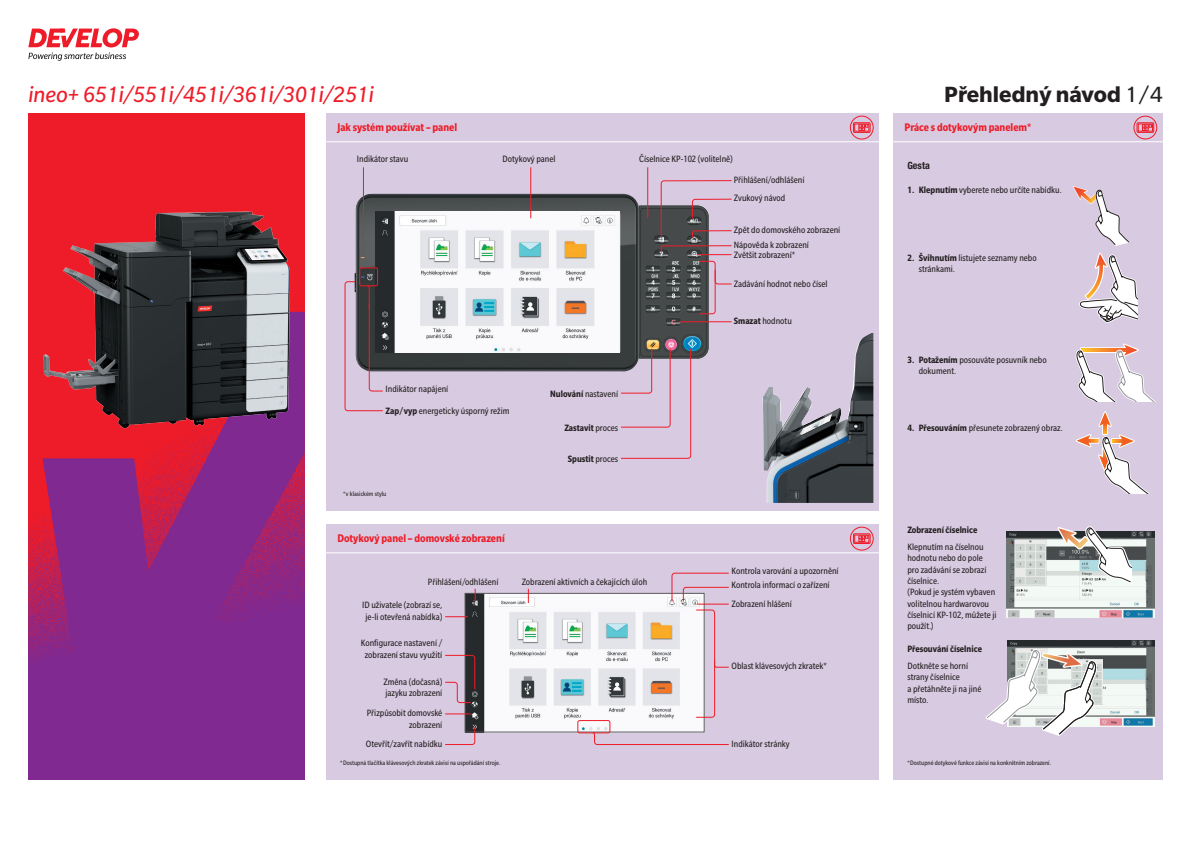
<style>
.page{position:relative;width:1191px;height:842px;background:#fff}
.page>*{position:absolute;margin:0;border:0;box-sizing:border-box;transform-origin:0 0}
.t1{font:italic 24px "Slate Std";color:#ee1c28}
.t2{font:700 24px "Slate Pro";color:#231f20}
.t3{font:700 condensed 12px "Slate Pro";color:#ee1c28}
.t4{font:condensed 10px/11.3px "Slate Pro";color:#231f20}
.t5{font:700 condensed 10px "Slate Pro";color:#231f20}
.t6{font:700 condensed 10px "Helvetica Neue LTW1 G";color:#231f20}
.t7{font:condensed 7px "Slate Pro";color:#231f20}
.s1{font-weight:400}
.s2{font-weight:700}
</style>
<div class="page">
<svg style="left:28px;top:28px;width:111px;height:33px"></svg>
<div style="left:28px;top:113px;width:277px;height:599px;background:#ee1c28"></div>
<div style="left:28px;top:278px;width:277px;height:502px;background:#802990"></div>
<svg style="left:43px;top:453px;width:262px;height:207px"></svg>
<img style="left:28px;top:211px;width:277px;height:242px">
<div style="left:326px;top:142px;width:553px;height:368px;background:#d8cae1"></div>
<div style="left:326px;top:553px;width:553px;height:227px;background:#d8cae1"></div>
<div style="left:893px;top:142px;width:269px;height:638px;background:#d8cae1"></div>
<img style="left:639px;top:201px;width:71px;height:163px">
<img style="left:354px;top:194px;width:285px;height:177px">
<img style="left:467px;top:595px;width:235px;height:135px">
<div style="left:465px;top:593px;width:239px;height:139px;border:1px solid #57585a"></div>
<svg style="left:1073px;top:186px;width:64px;height:137px"></svg>
<svg style="left:1075px;top:411px;width:74px;height:82px"></svg>
<svg style="left:1075px;top:343px;width:80px;height:58px"></svg>
<img style="left:1098px;top:641px;width:56px;height:85px">
<img style="left:1098px;top:660px;width:4px;height:44px">
<svg style="left:986px;top:641px;width:112px;height:95px"></svg>
<img style="left:1006px;top:532px;width:148px;height:86px">
<svg style="left:1055px;top:526px;width:76px;height:63px;background:#c0c1bf"></svg>
<img style="left:376px;top:212px;width:243px;height:141px">
<img style="left:762px;top:333px;width:111px;height:170px">
<svg style="left:475px;top:589px;width:1px;height:12px"></svg>
<hr style="left:530px;top:167px;width:1px;height:51px;background:#ee1c28">
<hr style="left:647px;top:167px;width:1px;height:51px;background:#ee1c28">
<hr style="left:363px;top:167px;width:1px;height:88px;background:#ee1c28">
<svg style="left:695px;top:609px;width:34px;height:109px"></svg>
<svg style="left:445px;top:616px;width:23px;height:1px"></svg>
<svg style="left:445px;top:713px;width:26px;height:1px"></svg>
<svg style="left:445px;top:726px;width:31px;height:19px"></svg>
<div style="left:359px;top:267px;width:19px;height:19px;border:1px solid #ee1c28;border-radius:2px"></div>
<svg style="left:528px;top:589px;width:1px;height:14px"></svg>
<svg style="left:445px;top:654px;width:31px;height:49px"></svg>
<hr style="left:679px;top:321px;width:52px;height:1px;background:#ee1c28">
<hr style="left:697px;top:604px;width:32px;height:1px;background:#ee1c28">
<hr style="left:698px;top:254px;width:33px;height:1px;background:#ee1c28">
<svg style="left:698px;top:260px;width:34px;height:55px"></svg>
<svg style="left:660px;top:245px;width:72px;height:8px"></svg>
<svg style="left:660px;top:180px;width:72px;height:58px"></svg>
<svg style="left:620px;top:348px;width:71px;height:111px"></svg>
<svg style="left:344px;top:281px;width:40px;height:131px"></svg>
<div style="left:326px;top:113px;width:553px;height:29px;background:#d8cae1"></div>
<hr style="left:326px;top:141px;width:553px;height:1px;background:#fff">
<div style="left:850px;top:116px;width:23px;height:23px;border:1px solid #ee1c28;border-radius:50%"></div>
<div style="left:853px;top:123px;width:17px;height:10px;border:1px solid #ee1c28"></div>
<div style="left:854px;top:124px;width:15px;height:7px;border:1px solid #ee1c28"></div>
<svg style="left:858px;top:124px;width:10px;height:7px"></svg>
<div style="left:893px;top:113px;width:269px;height:29px;background:#d8cae1"></div>
<hr style="left:893px;top:141px;width:269px;height:1px;background:#fff">
<div style="left:1133px;top:116px;width:24px;height:23px;border:1px solid #ee1c28;border-radius:50%"></div>
<div style="left:1136px;top:123px;width:17px;height:10px;border:1px solid #ee1c28"></div>
<div style="left:1138px;top:124px;width:14px;height:7px;border:1px solid #ee1c28"></div>
<svg style="left:1142px;top:125px;width:9px;height:6px"></svg>
<div style="left:326px;top:524px;width:553px;height:29px;background:#d8cae1"></div>
<hr style="left:326px;top:552px;width:553px;height:1px;background:#fff">
<div style="left:850px;top:527px;width:23px;height:23px;border:1px solid #ee1c28;border-radius:50%"></div>
<div style="left:853px;top:534px;width:17px;height:10px;border:1px solid #ee1c28"></div>
<div style="left:854px;top:535px;width:15px;height:7px;border:1px solid #ee1c28"></div>
<svg style="left:858px;top:536px;width:11px;height:6px"></svg>
<div style="left:577px;top:720px;width:33px;height:13px;border:1px solid #ee1c28;border-radius:2px"></div>
<svg style="left:591px;top:732px;width:138px;height:13px"></svg>
<svg style="left:671px;top:572px;width:58px;height:30px"></svg>
<h1 class="t1" style="left:28px;top:82px;width:347px">ineo+ 651i/551i/451i/361i/301i/251i</h1>
<h1 class="t2" style="left:944px;top:81px;width:220px">Přehledný návod <span class="s1">1/4</span></h1>
<p class="t3" style="left:337px;top:121px;width:121px">Jak systém používat – panel</p>
<p class="t3" style="left:904px;top:121px;width:128px">Práce s dotykovým panelem*</p>
<p class="t4" style="left:357px;top:154px;width:53px">Indikátor stavu</p>
<p class="t4" style="left:502px;top:154px;width:54px">Dotykový panel</p>
<p class="t4" style="left:639px;top:154px;width:95px">Číselnice KP-102 (volitelně)</p>
<p class="t4" style="left:734px;top:170px;width:72px;line-height:18.4px">Přihlášení/odhlášení<br>Zvukový návod</p>
<p class="t4" style="left:734px;top:239px;width:77px;line-height:10.5px">Nápověda k zobrazení<br>Zvětšit zobrazení*</p>
<p class="t4" style="left:734px;top:224px;width:108px">Zpět do domovského zobrazení</p>
<p class="t4" style="left:734px;top:278px;width:95px">Zadávání hodnot nebo čísel</p>
<p class="t4" style="left:734px;top:315px;width:59px"><span class="s2">Smazat</span> hodnotu</p>
<p class="t4" style="left:386px;top:383px;width:64px">Indikátor napájení</p>
<p class="t4" style="left:386px;top:405px;width:125px"><span class="s2">Zap/vyp</span> energeticky úsporný režim</p>
<p class="t7" style="left:343px;top:490px;width:45px">*v klasickém stylu</p>
<p class="t3" style="left:337px;top:532px;width:169px">Dotykový panel – domovské zobrazení</p>
<p class="t4" style="left:550px;top:388px;width:69px"><span class="s2">Nulování</span> nastavení</p>
<p class="t5" style="left:564px;top:422px;width:55px">Zastavit <span class="s1">proces</span></p>
<p class="t5" style="left:568px;top:454px;width:52px">Spustit <span class="s1">proces</span></p>
<p class="t4" style="left:428px;top:576px;width:72px">Přihlášení/odhlášení</p>
<p class="t4" style="left:522px;top:576px;width:127px">Zobrazení aktivních a čekajících úloh</p>
<p class="t4" style="left:731px;top:563px;width:109px;line-height:14.2px">Kontrola varování a upozornění<br>Kontrola informací o zařízení</p>
<p class="t4" style="left:362px;top:599px;width:82px;text-align:center">ID uživatele (zobrazí se, je-li otevřená nabídka)</p>
<p class="t4" style="left:731px;top:598px;width:62px">Zobrazení hlášení</p>
<p class="t4" style="left:361px;top:637px;width:83px;text-align:center">Konfigurace nastavení / zobrazení stavu využití</p>
<p class="t4" style="left:383px;top:676px;width:60px">Změna (dočasná) jazyku zobrazení</p>
<p class="t4" style="left:367px;top:707px;width:77px;text-align:right">Přizpůsobit domovské zobrazení</p>
<p class="t4" style="left:366px;top:738px;width:78px">Otevřít/zavřít nabídku</p>
<p class="t4" style="left:731px;top:660px;width:97px">Oblast klávesových zkratek*</p>
<p class="t4" style="left:731px;top:738px;width:60px">Indikátor stránky</p>
<p class="t6" style="left:907px;top:160px;width:24px">Gesta</p>
<p class="t4" style="left:907px;top:184px;width:156px"><span class="s2">1. Klepnutím</span> vyberete nebo určíte nabídku.</p>
<p class="t4" style="left:918px;top:252px;width:119px;text-indent:-11px"><span class="s2">2. Švihnutím</span> listujete seznamy nebo stránkami.</p>
<p class="t4" style="left:918px;top:354px;width:129px;text-indent:-11px"><span class="s2">3. Potažením</span> posouváte posuvník nebo dokument.</p>
<p class="t4" style="left:907px;top:422px;width:157px"><span class="s2">4. Přesouváním</span> přesunete zobrazený obraz.</p>
<p class="t5" style="left:907px;top:524px;width:71px">Zobrazení číselnice</p>
<p class="t4" style="left:907px;top:541px;width:91px">Klepnutím na číselnou hodnotu nebo do pole pro zadávání se zobrazí číselnice.<br>(Pokud je systém vybaven volitelnou hardwarovou číselnicí KP-102, můžete ji použít.)</p>
<p class="t5" style="left:907px;top:644px;width:76px">Přesouvání číselnice</p>
<p class="t4" style="left:907px;top:660px;width:76px">Dotkněte se horní strany číselnice<br>a přetáhněte ji na jiné místo.</p>
<p class="t7" style="left:340px;top:760px;width:162px">*Dostupná tlačítka klávesových zkratek závisí na uspořádání stroje.</p>
<p class="t7" style="left:907px;top:760px;width:145px">*Dostupné dotykové funkce závisí na konkrétním zobrazení.</p>
</div>
